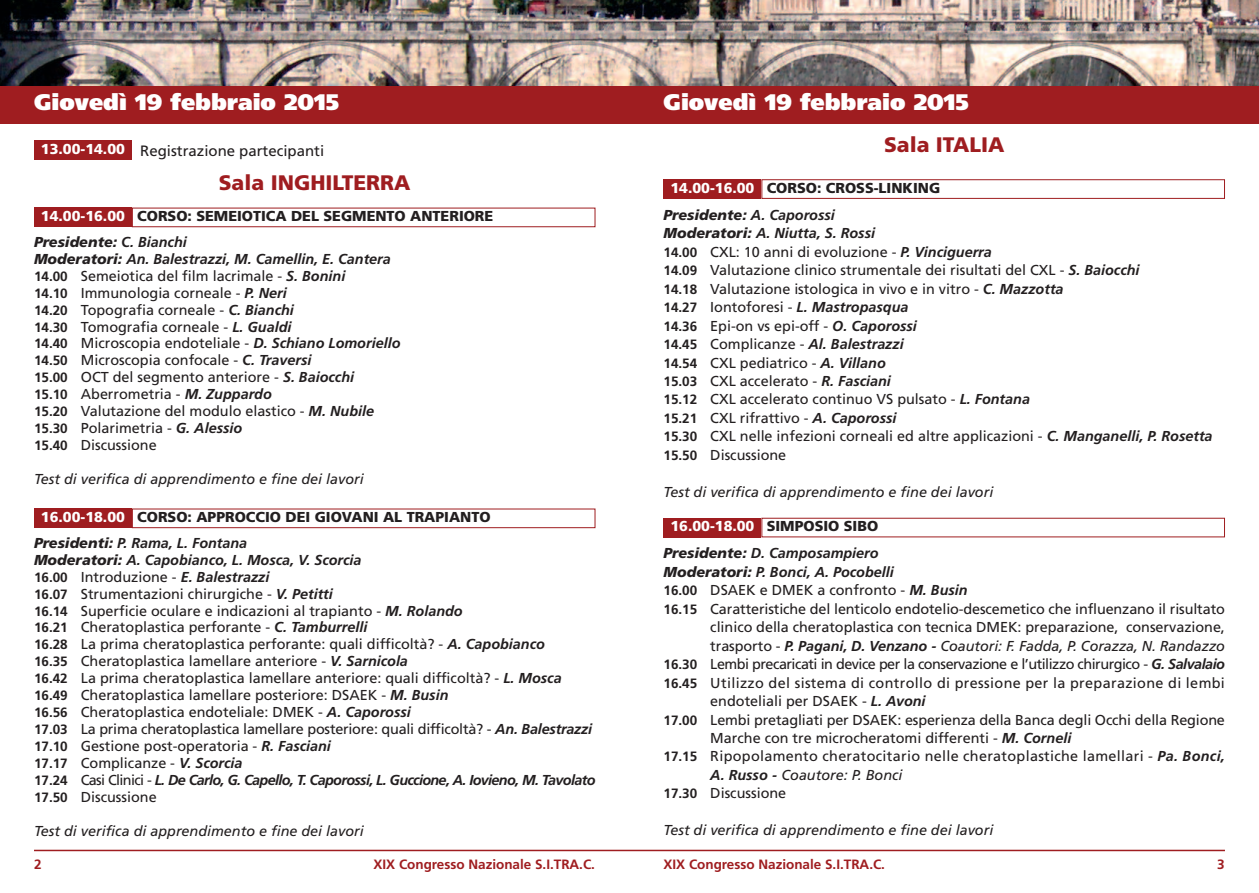
<style>
.page{position:relative;width:1259px;height:893px;background:#fff}
.page>*{position:absolute;margin:0;border:0;box-sizing:border-box;transform-origin:0 0}
.t1{font:900 22.5px "Frutiger";color:#fff}
.t2{font:900 21px "Frutiger";color:#9f1d20}
.t3{font:15px "Frutiger";color:#231f20}
.t4{font:14.4px/17px "Frutiger";color:#231f20}
.t5{font:italic 14.4px "Frutiger";color:#231f20}
.t6{font:900 14.4px "Frutiger";color:#231f20}
.t7{font:14.4px "Frutiger";letter-spacing:-.035em;color:#231f20}
.t8{font:14.4px "Frutiger";letter-spacing:.02em;color:#231f20}
.t9{font:14.4px "Frutiger";letter-spacing:.025em;color:#231f20}
.t10{font:italic 700 14.4px "Frutiger";color:#231f20}
.t11{font:900 14.4px "Frutiger";color:#fff}
.t12{font:700 13.5px "Frutiger";color:#9f1d20}
.s1{font-weight:900;font-style:italic}
.s2{font-weight:700;font-style:italic}
.s3{font-weight:700;font-size:13.5px}
.s4{font-weight:900}
.s5{font-style:normal}
.s6{font-weight:700}
</style>
<div class="page">
<div style="left:0;top:85px;width:1259px;height:38px;background:#9f1d20"></div>
<img style="left:0;top:0;width:1259px;height:85px">
<hr style="left:34px;top:850px;width:1191px;height:1px;background:#9f1d20">
<div style="left:132px;top:208px;width:463px;height:19px;border:1px solid #9f1d20"></div>
<div style="left:132px;top:509px;width:463px;height:19px;border:1px solid #9f1d20"></div>
<div style="left:34px;top:140px;width:98px;height:20px;background:#9f1d20"></div>
<div style="left:34px;top:208px;width:98px;height:19px;background:#9f1d20"></div>
<div style="left:34px;top:509px;width:98px;height:19px;background:#9f1d20"></div>
<div style="left:761px;top:179px;width:464px;height:20px;border:1px solid #9f1d20"></div>
<div style="left:761px;top:518px;width:464px;height:19px;border:1px solid #9f1d20"></div>
<div style="left:663px;top:179px;width:98px;height:20px;background:#9f1d20"></div>
<div style="left:663px;top:518px;width:98px;height:19px;background:#9f1d20"></div>
<h1 class="t1" style="left:34px;top:93px;width:307px">Giovedì 19 febbraio 2015</h1>
<h1 class="t1" style="left:663px;top:93px;width:307px">Giovedì 19 febbraio 2015</h1>
<p class="t11" style="left:41px;top:143px;width:85px">13.00-14.00</p>
<p class="t11" style="left:41px;top:210px;width:85px">14.00-16.00</p>
<p class="t3" style="left:140px;top:144px;width:185px">Registrazione partecipanti</p>
<h2 class="t2" style="left:219px;top:174px;width:193px">Sala INGHILTERRA</h2>
<p class="t6" style="left:137px;top:210px;width:358px">CORSO: SEMEIOTICA DEL SEGMENTO ANTERIORE</p>
<p class="t4" style="left:34px;top:234px;width:368px"><span class="s1">Presidente:</span> <span class="s2">C. Bianchi<br></span><span class="s1">Moderatori:</span> <span class="s2">An. Balestrazzi, M. Camellin, E. Cantera </span><span class="s3">14.00</span> Semeiotica del film lacrimale - <span class="s2">S. Bonini<br></span><span class="s3">14.10</span> Immunologia corneale - <span class="s2">P. Neri<br></span><span class="s3">14.20</span> Topografia corneale - <span class="s2">C. Bianchi<br></span><span class="s3">14.30</span> Tomografia corneale - <span class="s2">L. Gualdi<br></span><span class="s3">14.40</span> Microscopia endoteliale - <span class="s2">D. Schiano Lomoriello </span><span class="s3">14.50</span> Microscopia confocale - <span class="s2">C. Traversi<br></span><span class="s3">15.00</span> OCT del segmento anteriore - <span class="s2">S. Baiocchi<br></span><span class="s3">15.10</span> Aberrometria - <span class="s2">M. Zuppardo<br></span><span class="s3">15.20</span> Valutazione del modulo elastico - <span class="s2">M. Nubile </span><span class="s3">15.30</span> Polarimetria - <span class="s2">G. Alessio<br></span><span class="s3">15.40</span> Discussione</p>
<p class="t5" style="left:34px;top:473px;width:331px">Test di verifica di apprendimento e fine dei lavori</p>
<p class="t11" style="left:41px;top:511px;width:85px">16.00-18.00</p>
<p class="t6" style="left:137px;top:511px;width:355px">CORSO: APPROCCIO DEI GIOVANI AL TRAPIANTO</p>
<p class="t4" style="left:34px;top:535px;width:563px"><span class="s1">Presidenti:</span> <span class="s2">P. Rama, L. Fontana<br></span><span class="s1">Moderatori:</span> <span class="s2">A. Capobianco, L. Mosca, V. Scorcia<br></span><span class="s3">16.00</span> Introduzione - <span class="s2">E. Balestrazzi<br></span><span class="s3">16.07</span> Strumentazioni chirurgiche - <span class="s2">V. Petitti<br></span><span class="s3">16.14</span> Superficie oculare e indicazioni al trapianto - <span class="s2">M. Rolando<br></span><span class="s3">16.21</span> Cheratoplastica perforante - <span class="s2">C. Tamburrelli<br></span><span class="s3">16.28</span> La prima cheratoplastica perforante: quali difficoltà? - <span class="s2">A. Capobianco<br></span><span class="s3">16.35</span> Cheratoplastica lamellare anteriore - <span class="s2">V. Sarnicola<br></span><span class="s3">16.42</span> La prima cheratoplastica lamellare anteriore: quali difficoltà? - <span class="s2">L. Mosca </span><span class="s3">16.49</span> Cheratoplastica lamellare posteriore: DSAEK - <span class="s2">M. Busin<br></span><span class="s3">16.56</span> Cheratoplastica endoteliale: DMEK - <span class="s2">A. Caporossi<br></span><span class="s3">17.03</span> La prima cheratoplastica lamellare posteriore: quali difficoltà? - <span class="s2">An. Balestrazzi </span><span class="s3">17.10</span> Gestione post-operatoria - <span class="s2">R. Fasciani<br></span><span class="s3">17.17</span> Complicanze - <span class="s2">V. Scorcia<br></span><span class="s3">17.24</span> Casi Clinici - <span class="s2">L. De Carlo, G. Capello, T. Caporossi, L. Guccione, A. Iovieno, M. Tavolato </span><span class="s3">17.50</span> Discussione</p>
<p class="t5" style="left:34px;top:825px;width:331px">Test di verifica di apprendimento e fine dei lavori</p>
<p class="t11" style="left:670px;top:182px;width:85px">14.00-16.00</p>
<h2 class="t2" style="left:884px;top:136px;width:122px">Sala ITALIA</h2>
<p class="t6" style="left:766px;top:182px;width:175px">CORSO: CROSS-LINKING</p>
<p class="t4" style="left:663px;top:207px;width:550px;line-height:18.5px"><span class="s1">Presidente:</span> <span class="s2">A. Caporossi<br></span><span class="s1">Moderatori:</span> <span class="s2">A. Niutta, S. Rossi<br></span><span class="s3">14.00</span> CXL: 10 anni di evoluzione - <span class="s2">P. Vinciguerra<br></span><span class="s3">14.09</span> Valutazione clinico strumentale dei risultati del CXL - <span class="s2">S. Baiocchi<br></span><span class="s3">14.18</span> Valutazione istologica in vivo e in vitro - <span class="s2">C. Mazzotta<br></span><span class="s3">14.27</span> Iontoforesi - <span class="s2">L. Mastropasqua<br></span><span class="s3">14.36</span> Epi-on vs epi-off - <span class="s2">O. Caporossi<br></span><span class="s3">14.45</span> Complicanze - <span class="s2">Al. Balestrazzi<br></span><span class="s3">14.54</span> CXL pediatrico - <span class="s2">A. Villano<br></span><span class="s3">15.03</span> CXL accelerato - <span class="s2">R. Fasciani<br></span><span class="s3">15.12</span> CXL accelerato continuo VS pulsato - <span class="s2">L. Fontana<br></span><span class="s3">15.21</span> CXL rifrattivo - <span class="s2">A. Caporossi<br></span><span class="s3">15.30</span> CXL nelle infezioni corneali ed altre applicazioni - <span class="s2">C. Manganelli, P. Rosetta </span><span class="s3">15.50</span> Discussione</p>
<p class="t5" style="left:663px;top:486px;width:331px">Test di verifica di apprendimento e fine dei lavori</p>
<p class="t11" style="left:670px;top:521px;width:85px">16.00-18.00</p>
<p class="t6" style="left:766px;top:521px;width:113px">SIMPOSIO SIBO</p>
<p class="t10" style="left:663px;top:548px;width:217px"><span class="s4">Presidente:</span> D. Camposampiero</p>
<p class="t10" style="left:663px;top:566px;width:232px"><span class="s4">Moderatori:</span> P. Bonci, A. Pocobelli</p>
<p class="t4" style="left:663px;top:583px;width:306px"><span class="s3">16.00</span> DSAEK e DMEK a confronto - <span class="s2">M. Busin</span></p>
<p class="t4" style="left:663px;top:601px;width:563px"><span class="s3">16.15</span> Caratteristiche del lenticolo endotelio-descemetico che influenzano il risultato</p>
<p class="t4" style="left:710px;top:620px;width:516px">clinico della cheratoplastica con tecnica DMEK: preparazione, conservazione,</p>
<p class="t5" style="left:710px;top:640px;width:516px"><span class="s5">trasporto -</span> <span class="s6">P. Pagani, D. Venzano -</span> Coautori: F. Fadda, P. Corazza, N. Randazzo</p>
<p class="t7" style="left:663px;top:658px;width:563px"><span class="s3">16.30</span> Lembi precaricati in device per la conservazione e l’utilizzo chirurgico - <span class="s2">G. Salvalaio</span></p>
<p class="t9" style="left:663px;top:677px;width:563px"><span class="s3">16.45</span> Utilizzo del sistema di controllo di pressione per la preparazione di lembi</p>
<p class="t4" style="left:710px;top:694px;width:217px">endoteliali per DSAEK - <span class="s2">L. Avoni</span></p>
<p class="t4" style="left:663px;top:712px;width:563px"><span class="s3">17.00</span> Lembi pretagliati per DSAEK: esperienza della Banca degli Occhi della Regione</p>
<p class="t4" style="left:710px;top:731px;width:362px">Marche con tre microcheratomi differenti - <span class="s2">M. Corneli</span></p>
<p class="t8" style="left:663px;top:751px;width:563px"><span class="s3">17.15</span> Ripopolamento cheratocitario nelle cheratoplastiche lamellari - <span class="s2">Pa. Bonci,</span></p>
<p class="t5" style="left:710px;top:769px;width:194px"><span class="s6">A. Russo -</span> Coautore: P. Bonci</p>
<p class="t4" style="left:663px;top:786px;width:124px"><span class="s3">17.30</span> Discussione</p>
<p class="t5" style="left:663px;top:824px;width:331px">Test di verifica di apprendimento e fine dei lavori</p>
<p class="t12" style="left:34px;top:859px;width:9px">2</p>
<p class="t12" style="left:373px;top:859px;width:223px">XIX Congresso Nazionale S.I.TRA.C.</p>
<p class="t12" style="left:663px;top:859px;width:223px">XIX Congresso Nazionale S.I.TRA.C.</p>
<p class="t12" style="left:1217px;top:859px;width:9px">3</p>
</div>
